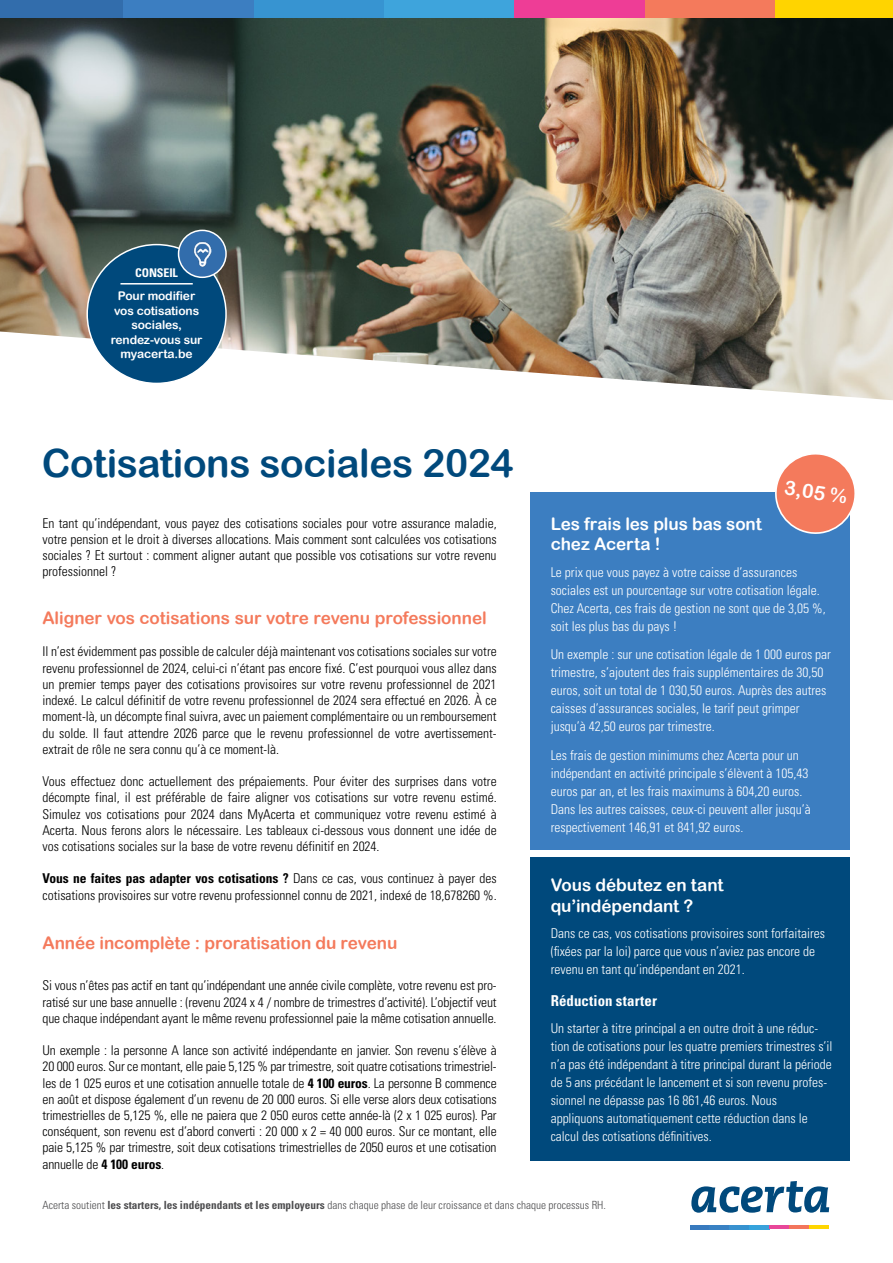
<style>
.page{position:relative;width:893px;height:1263px;background:#fff}
.page>*{position:absolute;margin:0;border:0;box-sizing:border-box;transform-origin:0 0}
.t1{font:39px "Arial Rounded MT Bold";letter-spacing:-.01em;color:#00497c}
.t2{font:19.8px "Arial Rounded MT Bold";color:#fff}
.t3{font:17.25px "Arial Rounded MT Bold";letter-spacing:-.005em;color:#f47a5c}
.t4{font:17.25px/20.7px "Arial Rounded MT Bold";letter-spacing:-.005em;color:#fff}
.t5{font:700 condensed 15px "Univers LT Std";letter-spacing:.005em;color:#fff}
.t6{font:300 condensed 13.5px/16.2px "Univers LT Std";letter-spacing:-.005em;color:#000;text-align:justify}
.t7{font:300 condensed 13.5px/18px "Univers LT Std";color:#fff}
.t8{font:12px/14.4px "Arial Rounded MT Bold";letter-spacing:-.01em;color:#fff;text-align:center}
.t9{font:700 condensed 12px "Univers LT Std";letter-spacing:-.01em;color:#fff}
.t10{font:300 condensed 11.25px "Univers LT Std";color:#4d4d4f}
.s1{font-weight:700}
</style>
<div class="page">
<img style="left:0;top:17px;width:893px;height:383px">
<div style="left:530px;top:492px;width:320px;height:357px;background:#3c7ec1"></div>
<div style="left:530px;top:857px;width:320px;height:303px;background:#00497c"></div>
<svg style="left:775px;top:454px;width:80px;height:80px"></svg>
<div style="left:0;top:0;width:123px;height:17px;background:#326dac"></div>
<div style="left:123px;top:0;width:131px;height:17px;background:#3c7ec1"></div>
<div style="left:254px;top:0;width:130px;height:17px;background:#3794d1"></div>
<div style="left:384px;top:0;width:131px;height:17px;background:#3ea4dc"></div>
<div style="left:515px;top:0;width:130px;height:17px;background:#ee3d96"></div>
<div style="left:645px;top:0;width:131px;height:17px;background:#f47a5c"></div>
<div style="left:776px;top:0;width:117px;height:17px;background:#ffd400"></div>
<hr style="left:690px;top:1225px;width:20px;height:4px;background:#387abe">
<hr style="left:710px;top:1225px;width:20px;height:4px;background:#3981c3">
<hr style="left:730px;top:1225px;width:19px;height:4px;background:#3792cf">
<hr style="left:749px;top:1225px;width:20px;height:4px;background:#37a2db">
<hr style="left:769px;top:1225px;width:20px;height:4px;background:#e84799">
<hr style="left:789px;top:1225px;width:20px;height:4px;background:#f3755c">
<hr style="left:809px;top:1225px;width:20px;height:4px;background:#ffd600">
<svg style="left:691px;top:1181px;width:138px;height:32px"></svg>
<div style="left:87px;top:245px;width:139px;height:138px;background:#00497c;border-radius:50%"></div>
<hr style="left:120px;top:283px;width:73px;height:1px;background:#fff">
<div style="left:179px;top:230px;width:47px;height:47px;background:#326dac;border-radius:50%"></div>
<div style="left:178px;top:230px;width:49px;height:48px;border:2px solid #fff;border-radius:50%"></div>
<img style="left:193px;top:241px;width:19px;height:26px">
<p class="t9" style="left:135px;top:265px;width:44px">CONSEIL</p>
<p class="t8" style="left:111px;top:289px;width:93px">Pour modifier vos cotisations sociales, rendez-vous sur myacerta.be</p>
<h1 class="t1" style="left:42px;top:440px;width:474px">Cotisations sociales 2024</h1>
<p class="t6" style="left:43px;top:515px;width:456px">En tant qu’indépendant, vous payez des cotisations sociales pour votre assurance maladie, votre pension et le droit à diverses allocations. Mais comment sont calculées vos cotisations sociales ? Et surtout : comment aligner autant que possible vos cotisations sur votre revenu professionnel ?</p>
<p class="t3" style="left:43px;top:608px;width:446px">Aligner vos cotisations sur votre revenu professionnel</p>
<p class="t6" style="left:43px;top:644px;width:456px">Il n’est évidemment pas possible de calculer déjà maintenant vos cotisations sociales sur votre revenu professionnel de 2024, celui-ci n’étant pas encore fixé. C’est pourquoi vous allez dans un premier temps payer des cotisations provisoires sur votre revenu professionnel de 2021 indexé. Le calcul définitif de votre revenu professionnel de 2024 sera effectué en 2026. À ce moment-là, un décompte final suivra, avec un paiement complémentaire ou un remboursement du solde. Il faut attendre 2026 parce que le revenu professionnel de votre avertissement&shy;extrait de rôle ne sera connu qu’à ce moment-là.</p>
<p class="t6" style="left:43px;top:773px;width:456px">Vous effectuez donc actuellement des prépaiements. Pour éviter des surprises dans votre décompte final, il est préférable de faire aligner vos cotisations sur votre revenu estimé.<br>Simulez vos cotisations pour 2024 dans MyAcerta et communiquez votre revenu estimé à Acerta. Nous ferons alors le nécessaire. Les tableaux ci-dessous vous donnent une idée de vos cotisations sociales sur la base de votre revenu définitif en 2024.</p>
<p class="t6" style="left:43px;top:870px;width:456px"><span class="s1">Vous ne faites pas adapter vos cotisations ?</span> Dans ce cas, vous continuez à payer des cotisations provisoires sur votre revenu professionnel connu de 2021, indexé de 18,678260 %.</p>
<p class="t3" style="left:43px;top:933px;width:356px">Année incomplète : proratisation du revenu</p>
<p class="t6" style="left:43px;top:977px;width:456px">Si vous n’êtes pas actif en tant qu’indépendant une année civile complète, votre revenu est pro&shy;ratisé sur une base annuelle : (revenu 2024 x 4 / nombre de trimestres d’activité). L’objectif veut que chaque indépendant ayant le même revenu professionnel paie la même cotisation annuelle.</p>
<p class="t6" style="left:43px;top:1042px;width:456px">Un exemple : la personne A lance son activité indépendante en janvier. Son revenu s’élève à 20 000 euros. Sur ce montant, elle paie 5,125 % par trimestre, soit quatre cotisations trimestriel&shy;les de 1 025 euros et une cotisation annuelle totale de <span class="s1">4 100 euros</span>. La personne B commence en août et dispose également d’un revenu de 20 000 euros. Si elle verse alors deux cotisations trimestrielles de 5,125 %, elle ne paiera que 2 050 euros cette année-là (2 x 1 025 euros). Par conséquent, son revenu est d’abord converti : 20 000 x 2 = 40 000 euros. Sur ce montant, elle paie 5,125 % par trimestre, soit deux cotisations trimestrielles de 2050 euros et une cotisation annuelle de <span class="s1">4 100 euros</span>.</p>
<h2 class="t2" style="left:786px;top:476px;width:65px;rotate:9deg">3,05 %</h2>
<p class="t4" style="left:551px;top:513px;width:213px">Les frais les plus bas sont chez Acerta !</p>
<p class="t7" style="left:551px;top:563px;width:277px">Le prix que vous payez à votre caisse d’assurances sociales est un pourcentage sur votre cotisation légale.<br>Chez Acerta, ces frais de gestion ne sont que de 3,05 %, soit les plus bas du pays !</p>
<p class="t7" style="left:551px;top:645px;width:282px">Un exemple : sur une cotisation légale de 1 000 euros par trimestre, s’ajoutent des frais supplémentaires de 30,50 euros, soit un total de 1 030,50 euros. Auprès des autres caisses d’assurances sociales, le tarif peut grimper jusqu’à 42,50 euros par trimestre.</p>
<p class="t7" style="left:551px;top:746px;width:262px">Les frais de gestion minimums chez Acerta pour un indépendant en activité principale s’élèvent à 105,43 euros par an, et les frais maximums à 604,20 euros.<br>Dans les autres caisses, ceux-ci peuvent aller jusqu’à respectivement 146,91 et 841,92 euros.</p>
<p class="t4" style="left:551px;top:874px;width:174px">Vous débutez en tant qu’indépendant ?</p>
<p class="t7" style="left:551px;top:924px;width:276px">Dans ce cas, vos cotisations provisoires sont forfaitaires (fixées par la loi) parce que vous n’aviez pas encore de revenu en tant qu’indépendant en 2021.</p>
<p class="t5" style="left:551px;top:992px;width:108px">Réduction starter</p>
<p class="t7" style="left:551px;top:1019px;width:283px">Un starter à titre principal a en outre droit à une réduc&shy;tion de cotisations pour les quatre premiers trimestres s’il n’a pas été indépendant à titre principal durant la période de 5 ans précédant le lancement et si son revenu profes&shy;sionnel ne dépasse pas 16 861,46 euros. Nous appliquons automatiquement cette réduction dans le calcul des cotisations définitives.</p>
<p class="t10" style="left:43px;top:1198px;width:565px">Acerta soutient <span class="s1">les starters, les indépendants et les employeurs</span> dans chaque phase de leur croissance et dans chaque processus RH.</p>
</div>
